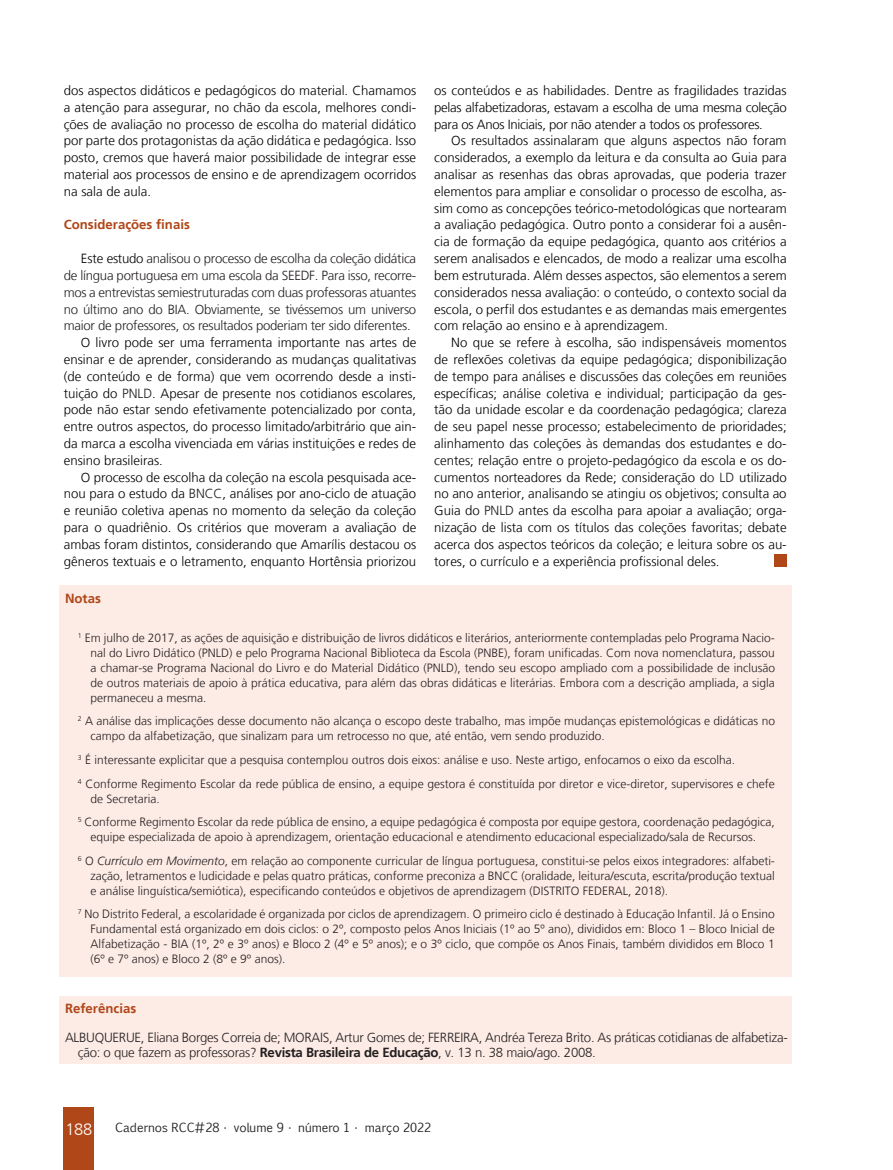
<style>
.page{position:relative;width:893px;height:1170px;background:#fff}
.page>*{position:absolute;margin:0;border:0;box-sizing:border-box;transform-origin:0 0}
.t1{font:300 16.5px "Frutiger LT";color:#fff}
.Miolo__8_8{font:300 13.2px/16.8px "Frutiger LT";color:#000;text-align:justify}
.Miolo__8_8-2{font:300 13.2px/16.8px "Frutiger LT";letter-spacing:-.02em;color:#231f20;text-align:justify}
.Referências__8_8{font:300 13.2px/15px "Frutiger LT";letter-spacing:-.02em;color:#231f20}
.Subtítulo_LARANJA_DO{font:700 13.2px "Frutiger LT";color:#b04719}
.Notas{font:300 12px/15px "Frutiger LT";color:#231f20;text-align:justify}
.t2{font:12px "Euphemia CAS";color:#231f20}
.s1{color:#000}
.s2{color:#231f20}
.s3{font-style:italic}
.s4{font-weight:700}
</style>
<div class="page">
<div style="left:64px;top:1107px;width:30px;height:62px;background:#b04719"></div>
<div style="left:774px;top:554px;width:13px;height:13px;background:#b04719"></div>
<div style="left:59px;top:585px;width:732px;height:392px;background:#fdece6"></div>
<div style="left:59px;top:995px;width:732px;height:68px;background:#fdece6"></div>
<p class="Miolo__8_8" style="left:64px;top:82px;width:354px">dos aspectos didáticos e pedagógicos do material. Chamamos a atenção para assegurar, no chão da escola, melhores condi&shy;ções de avaliação no processo de escolha do material didático por parte dos protagonistas da ação didática e pedagógica. Isso posto, cremos que haverá maior possibilidade de integrar esse material aos processos de ensino e de aprendizagem ocorridos na sala de aula.</p>
<p class="Subtítulo_LARANJA_DO" style="left:64px;top:217px;width:128px">Considerações finais</p>
<p class="Miolo__8_8-2" style="left:64px;top:250px;width:354px;text-indent:17px"><span class="s1">Este estudo</span> analisou o processo de escolha da coleção didática de língua portuguesa em uma escola da SEEDF. Para isso, recorre&shy;mos a entrevistas semiestruturadas com duas professoras atuantes no último ano do BIA. Obviamente, se tivéssemos um universo maior de professores, os resultados poderiam ter sido diferentes.</p>
<p class="Miolo__8_8" style="left:64px;top:334px;width:354px;text-indent:17px">O livro pode ser uma ferramenta importante nas artes de ensinar e de aprender, considerando as mudanças qualitativas (de conteúdo e de forma) que vem ocorrendo desde a insti&shy;tuição do <span class="s2">PNLD</span>. Apesar de presente nos cotidianos escolares, pode não estar sendo efetivamente potencializado por conta, entre outros aspectos, do processo limitado/arbitrário que ain&shy;da marca a escolha vivenciada em várias instituições e redes de ensino brasileiras.</p>
<p class="Miolo__8_8" style="left:64px;top:469px;width:354px;text-indent:17px">O processo de escolha da coleção na escola pesquisada ace&shy;nou para o estudo da <span class="s2">BNCC</span>, análises por ano-ciclo de atuação e reunião coletiva apenas no momento da seleção da coleção para o quadriênio. Os critérios que moveram a avaliação de ambas foram distintos, considerando que Amarílis destacou os gêneros textuais e o letramento, enquanto Hortênsia priorizou</p>
<p class="Miolo__8_8" style="left:434px;top:82px;width:354px">os conteúdos e as habilidades. Dentre as fragilidades trazidas pelas alfabetizadoras, estavam a escolha de uma mesma coleção para os Anos Iniciais, por não atender a todos os professores.</p>
<p class="Miolo__8_8" style="left:434px;top:133px;width:354px;text-indent:17px">Os resultados assinalaram que alguns aspectos não foram considerados, a exemplo da leitura e da consulta ao Guia para analisar as resenhas das obras aprovadas, que poderia trazer elementos para ampliar e consolidar o processo de escolha, as&shy;sim como as concepções teórico-metodológicas que nortearam a avaliação pedagógica. Outro ponto a considerar foi a ausên&shy;cia de formação da equipe pedagógica, quanto aos critérios a serem analisados e elencados, de modo a realizar uma escolha bem estruturada. Além desses aspectos, são elementos a serem considerados nessa avaliação: o conteúdo, o contexto social da escola, o perfil dos estudantes e as demandas mais emergentes com relação ao ensino e à aprendizagem.</p>
<p class="Miolo__8_8" style="left:434px;top:334px;width:354px;text-indent:17px">No que se refere à escolha, são indispensáveis momentos de reflexões coletivas da equipe pedagógica; disponibilização de tempo para análises e discussões das coleções em reuniões específicas; análise coletiva e individual; participação da ges&shy;tão da unidade escolar e da coordenação pedagógica; clareza de seu papel nesse processo; estabelecimento de prioridades; alinhamento das coleções às demandas dos estudantes e do&shy;centes; relação entre o projeto-pedagógico da escola e os do&shy;cumentos norteadores da Rede; consideração d<span class="s2">o LD</span> utilizado no ano anterior, analisando se atingiu os objetivos; consulta ao Guia do <span class="s2">PNLD</span> antes da escolha para apoiar a avaliação; orga&shy;nização de lista com os títulos das coleções favoritas; debate acerca dos aspectos teóricos da coleção; e leitura sobre os au&shy;tores, o currículo e a experiência profissional deles.</p>
<p class="Subtítulo_LARANJA_DO" style="left:65px;top:591px;width:37px">Notas</p>
<p class="Notas" style="left:91px;top:630px;width:686px;text-indent:-13px"><sup>1</sup> Em julho de 2017, as ações de aquisição e distribuição de livros didáticos e literários, anteriormente contempladas pelo Programa Nacio&shy;nal do Livro Didático (PNLD) e pelo Programa Nacional Biblioteca da Escola (PNBE), foram unificadas. Com nova nomenclatura, passou a chamar-se Programa Nacional do Livro e do Material Didático (PNLD), tendo seu escopo ampliado com a possibilidade de inclusão de outros materiais de apoio à prática educativa, para além das obras didáticas e literárias. Embora com a descrição ampliada, a sigla permaneceu a mesma.</p>
<p class="Notas" style="left:91px;top:714px;width:686px;text-indent:-13px"><sup>2</sup> A análise das implicações desse documento não alcança o escopo deste trabalho, mas impõe mudanças epistemológicas e didáticas no campo da alfabetização, que sinalizam para um retrocesso no que, até então, vem sendo produzido.</p>
<p class="Notas" style="left:78px;top:752px;width:659px"><sup>3</sup> É interessante explicitar que a pesquisa contemplou outros dois eixos: análise e uso. Neste artigo, enfocamos o eixo da escolha.</p>
<p class="Notas" style="left:91px;top:776px;width:686px;text-indent:-13px"><sup>4</sup> Conforme Regimento Escolar da rede pública de ensino, a equipe gestora é constituída por diretor e vice-diretor, supervisores e chefe de Secretaria.</p>
<p class="Notas" style="left:78px;top:814px;width:699px;text-align:center"><sup>5</sup> Conforme Regimento Escolar da rede pública de ensino, a equipe pedagógica é composta por equipe gestora, coordenação pedagógica, equipe especializada de apoio à aprendizagem, orientação educacional e atendimento educacional especializado/sala de Recursos.</p>
<p class="Notas" style="left:91px;top:853px;width:686px;text-indent:-13px"><sup>6</sup> O <span class="s3">Currículo em Movimento</span>, em relação ao componente curricular de língua portuguesa, constitui-se pelos eixos integradores: alfabeti&shy;zação, letramentos e ludicidade e pelas quatro práticas, conforme preconiza a BNCC (oralidade, leitura/escuta, escrita/produção textual e análise linguística/semiótica), especificando conteúdos e objetivos de aprendizagem (DISTRITO FEDERAL, 2018).</p>
<p class="Notas" style="left:91px;top:906px;width:686px;text-indent:-13px"><sup>7</sup> No Distrito Federal, a escolaridade é organizada por ciclos de aprendizagem. O primeiro ciclo é destinado à Educação Infantil. Já o Ensino Fundamental está organizado em dois ciclos: o 2º, composto pelos Anos Iniciais (1º ao 5º ano), divididos em: Bloco 1 – Bloco Inicial de Alfabetização - BIA (1º, 2º e 3º anos) e Bloco 2 (4º e 5º anos); e o 3º ciclo, que compõe os Anos Finais, também divididos em Bloco 1 (6º e 7º anos) e Bloco 2 (8º e 9º anos).</p>
<p class="Subtítulo_LARANJA_DO" style="left:65px;top:1000px;width:73px">Referências</p>
<p class="Referências__8_8" style="left:78px;top:1029px;width:711px;text-indent:-13px">ALBUQUERUE, Eliana Borges Correia de; MORAIS, Artur Gomes de; FERREIRA, Andréa Tereza Brito. As práticas cotidianas de alfabetiza&shy;ção: o que fazem as professoras? <span class="s4">Revista Brasileira de Educação</span>, v. 13 n. 38 maio/ago. 2008.</p>
<p class="t1" style="left:65px;top:1120px;width:28px">188</p>
<p class="t2" style="left:115px;top:1119px;width:318px">Cadernos RCC#28 • volume 9 • número 1 • março 2022</p>
</div>
